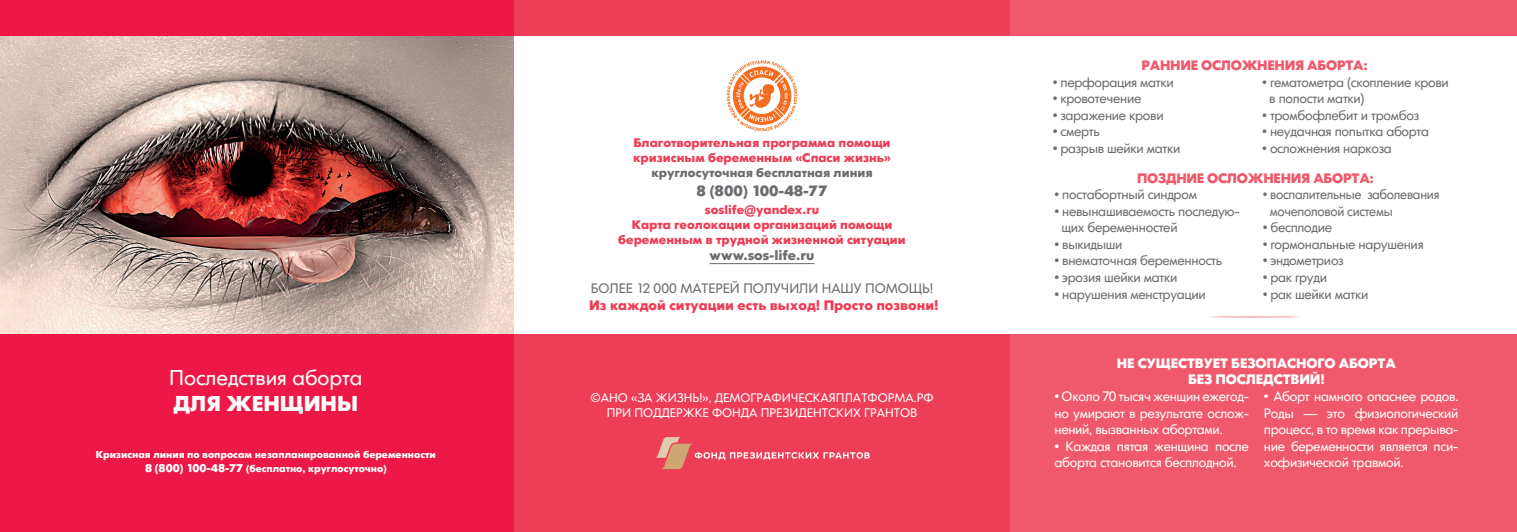
<style>
.page{position:relative;width:1517px;height:532px;background:#fff}
.page>*{position:absolute;margin:0;border:0;box-sizing:border-box;transform-origin:0 0}
.t1{font:21.5px "IKEA Sans";color:#fff}
.t2{font:700 21.5px "IKEA Sans";color:#fff}
.t3{font:700 15px "IKEA Sans";color:#6c6d70}
.t4{font:13.75px/16.5px "IKEA Sans";letter-spacing:-.02em;color:#6c6d70}
.t5{font:13.75px/16.5px "IKEA Sans";letter-spacing:-.02em;color:#fff;text-align:justify}
.t6{font:700 13.75px "IKEA Sans";letter-spacing:-.02em;color:#f0596c}
.t7{font:13.75px/16.5px "IKEA Sans";letter-spacing:-.02em;color:#6c6d70;scale:.95 1}
.t8{font:700 13.75px/16.5px "IKEA Sans";letter-spacing:-.01em;color:#fff;text-align:center}
.t9{font:700 13.75px "IKEA Sans";color:#ee3d56}
.t10{font:13.75px "IKEA Sans";color:#6c6d70}
.t11{font:700 13.75px "IKEA Sans";color:#6c6d70}
.t12{font:700 12.5px/15px "IKEA Sans";color:#ee3d56;text-align:center}
.t13{font:12.5px "IKEA Sans";color:#fff}
.t14{font:700 10px "IKEA Sans";color:#fff}
.s1{color:#6c6d70}
.s2{font-size:11.25px}
</style>
<div class="page">
<img style="left:0;top:35px;width:514px;height:299px">
<div style="left:0;top:334px;width:514px;height:197px;background:#ed1845"></div>
<div style="left:514px;top:334px;width:496px;height:197px;background:#ee3d56"></div>
<div style="left:1010px;top:334px;width:507px;height:197px;background:#f0596c"></div>
<hr style="left:709px;top:263px;width:105px;height:1px;background:#6c6d70">
<svg style="left:655px;top:437px;width:215px;height:32px"></svg>
<hr style="left:1209px;top:316px;width:91px;height:1px;background:#f2706d;border-radius:50%">
<div style="left:0;top:0;width:514px;height:35px;background:#ed1845"></div>
<div style="left:514px;top:0;width:496px;height:35px;background:#ee3d56"></div>
<div style="left:1010px;top:0;width:507px;height:35px;background:#f0596c"></div>
<svg style="left:726px;top:60px;width:71px;height:71px"></svg>
<p class="t12" style="left:633px;top:134px;width:259px">Благотворительная программа помощи кризисным беременным «Спаси жизнь» <span class="s1">круглосуточная бесплатная линия</span></p>
<p class="t3" style="left:696px;top:178px;width:133px">8 (800) 100-48-77</p>
<p class="t12" style="left:705px;top:200px;width:116px">soslife@yandex.ru</p>
<p class="t12" style="left:618px;top:215px;width:289px">Карта геолокации организаций помощи беременным в трудной жизненной ситуации</p>
<p class="t11" style="left:709px;top:244px;width:106px">www.sos-life.ru</p>
<p class="t10" style="left:591px;top:278px;width:344px">БОЛЕЕ 12 000 МАТЕРЕЙ ПОЛУЧИЛИ НАШУ ПОМОЩЬ!</p>
<p class="t9" style="left:589px;top:293px;width:351px">Из каждой ситуации есть выход! Просто позвони!</p>
<p class="t1" style="left:169px;top:361px;width:195px">Последствия аборта</p>
<p class="t2" style="left:173px;top:385px;width:186px">ДЛЯ ЖЕНЩИНЫ</p>
<p class="t13" style="left:590px;top:388px;width:344px">©АНО «ЗА ЖИЗНЬ!», ДЕМОГРАФИЧЕСКАЯПЛАТФОРМА.РФ</p>
<p class="t13" style="left:607px;top:403px;width:312px">ПРИ ПОДДЕРЖКЕ ФОНДА ПРЕЗИДЕНТСКИХ ГРАНТОВ</p>
<p class="t14" style="left:96px;top:446px;width:341px">Кризисная линия по вопросам незапланированной беременности</p>
<p class="t14" style="left:145px;top:460px;width:243px"><span class="s2">8 (800) 100-48-77</span> (бесплатно, круглосуточно)</p>
<p class="t6" style="left:1141px;top:54px;width:228px">РАННИЕ ОСЛОЖНЕНИЯ АБОРТА:</p>
<p class="t4" style="left:1052px;top:73px;width:123px">• перфорация матки</p>
<p class="t4" style="left:1052px;top:89px;width:90px">• кровотечение</p>
<p class="t4" style="left:1052px;top:106px;width:112px">• заражение крови</p>
<p class="t4" style="left:1052px;top:122px;width:49px">• смерть</p>
<p class="t4" style="left:1052px;top:139px;width:129px">• разрыв шейки матки</p>
<p class="t4" style="left:1269px;top:73px;width:181px;text-indent:-7px">• гематометра (скопление крови в полости матки)</p>
<p class="t4" style="left:1262px;top:106px;width:158px">• тромбофлебит и тромбоз</p>
<p class="t4" style="left:1262px;top:122px;width:168px">• неудачная попытка аборта</p>
<p class="t4" style="left:1262px;top:139px;width:131px">• осложнения наркоза</p>
<p class="t6" style="left:1137px;top:167px;width:238px">ПОЗДНИЕ ОСЛОЖНЕНИЯ АБОРТА:</p>
<p class="t4" style="left:1054px;top:185px;width:144px">• постабортный синдром</p>
<p class="t4" style="left:1061px;top:202px;width:180px;text-indent:-7px">• невынашиваемость последую&shy;щих беременностей</p>
<p class="t4" style="left:1054px;top:235px;width:70px">• выкидыши</p>
<p class="t4" style="left:1054px;top:251px;width:169px">• внематочная беременность</p>
<p class="t4" style="left:1054px;top:268px;width:124px">• эрозия шейки матки</p>
<p class="t4" style="left:1054px;top:284px;width:153px">• нарушения менструации</p>
<p class="t7" style="left:1269px;top:185px;width:180px;text-indent:-7px">• воспалительные заболевания мочеполовой системы</p>
<p class="t4" style="left:1262px;top:218px;width:71px">• бесплодие</p>
<p class="t4" style="left:1262px;top:235px;width:163px">• гормональные нарушения</p>
<p class="t4" style="left:1262px;top:251px;width:82px">• эндометриоз</p>
<p class="t4" style="left:1262px;top:268px;width:66px">• рак груди</p>
<p class="t4" style="left:1262px;top:284px;width:107px">• рак шейки матки</p>
<p class="t8" style="left:1117px;top:353px;width:280px">НЕ СУЩЕСТВУЕТ БЕЗОПАСНОГО АБОРТА<br>БЕЗ ПОСЛЕДСТВИЙ!</p>
<p class="t5" style="left:1054px;top:387px;width:196px">• Около 70 тысяч женщин ежегод&shy;но умирают в результате ослож&shy;нений, вызванных абортами.</p>
<p class="t5" style="left:1054px;top:436px;width:196px">• Каждая пятая женщина после аборта становится бесплодной.</p>
<p class="t5" style="left:1264px;top:387px;width:196px">• Аборт намного опаснее родов.<br>Роды — это физиологический процесс, в то время как прерыва&shy;ние беременности является пси&shy;хофизической травмой.</p>
</div>
